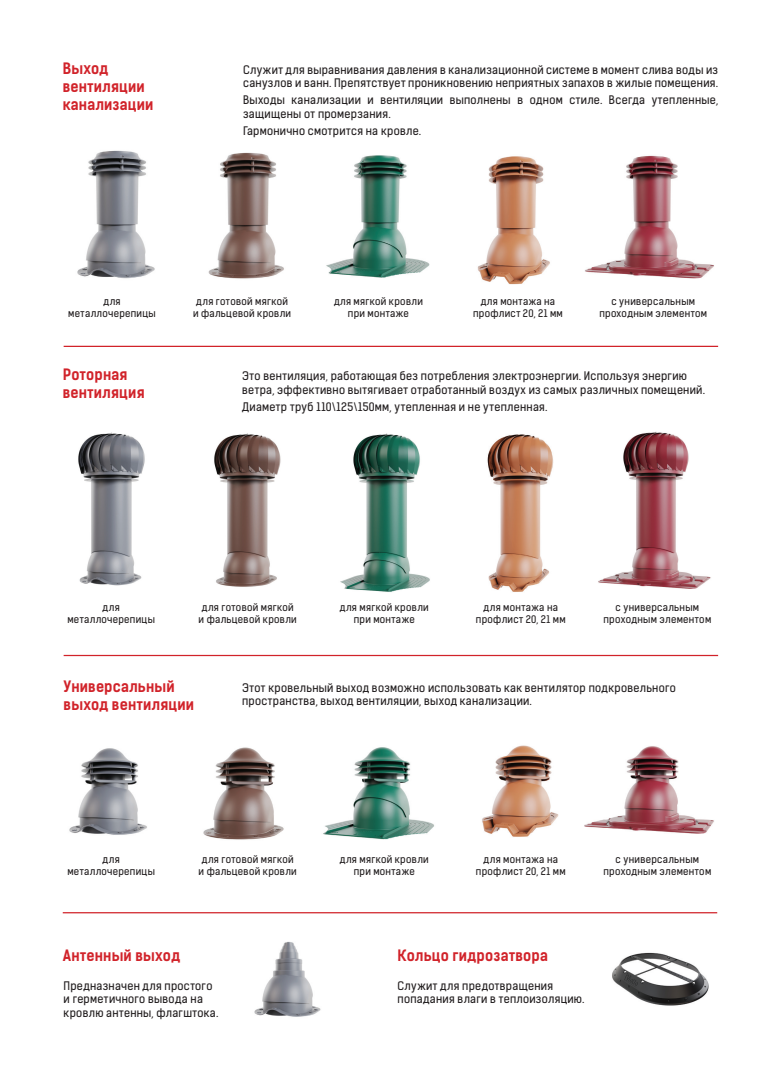
<style>
.page{position:relative;width:780px;height:1088px;background:#fff}
.page>*{position:absolute;margin:0;border:0;box-sizing:border-box;transform-origin:0 0}
.t1{font:15px/18px "Kelson Sans Bold RU";letter-spacing:.015em;color:#d1232a}
.t2{font:11.25px/13.5px "Kelson Sans Regular RU";letter-spacing:.025em;color:#231f20}
.t3{font:10px/12px "Kelson Sans Regular RU";letter-spacing:.03em;color:#231f20;text-align:center}
</style>
<div class="page">
<img style="left:254px;top:941px;width:67px;height:76px">
<img style="left:77px;top:150px;width:78px;height:129px">
<img style="left:208px;top:152px;width:76px;height:127px">
<img style="left:326px;top:155px;width:104px;height:123px">
<img style="left:585px;top:155px;width:129px;height:124px">
<img style="left:78px;top:432px;width:67px;height:154px">
<img style="left:214px;top:433px;width:67px;height:154px">
<img style="left:340px;top:433px;width:90px;height:159px">
<img style="left:487px;top:434px;width:67px;height:158px">
<img style="left:612px;top:952px;width:97px;height:54px">
<img style="left:69px;top:748px;width:78px;height:87px">
<img style="left:203px;top:747px;width:81px;height:93px">
<img style="left:323px;top:747px;width:111px;height:92px">
<img style="left:482px;top:745px;width:77px;height:92px">
<img style="left:477px;top:156px;width:73px;height:129px">
<img style="left:598px;top:432px;width:113px;height:157px">
<img style="left:584px;top:746px;width:130px;height:88px">
<hr style="left:63px;top:912px;width:654px;height:1px;background:#d1232a">
<hr style="left:64px;top:655px;width:654px;height:1px;background:#d1232a">
<hr style="left:64px;top:346px;width:654px;height:1px;background:#d1232a">
<h1 class="t1" style="left:63px;top:59px;width:92px">Выход вентиляции канализации</h1>
<p class="t2" style="left:243px;top:63px;width:476px">Служит для выравнивания давления в канализационной системе в момент слива воды из санузлов и ванн. Препятствует проникновению неприятных запахов в жилые помещения.</p>
<p class="t2" style="left:243px;top:93px;width:476px">Выходы канализации и вентиляции выполнены в одном стиле. Всегда утепленные, защищены от промерзания.</p>
<p class="t2" style="left:243px;top:124px;width:180px">Гармонично смотрится на кровле.</p>
<p class="t3" style="left:68px;top:295px;width:89px">для металлочерепицы</p>
<p class="t3" style="left:193px;top:295px;width:100px">для готовой мягкой и фальцевой кровли</p>
<p class="t3" style="left:334px;top:295px;width:90px">для мягкой кровли при монтаже</p>
<p class="t3" style="left:599px;top:295px;width:109px">с универсальным проходным элементом</p>
<p class="t3" style="left:473px;top:295px;width:91px">для монтажа на профлист 20, 21 мм</p>
<h1 class="t1" style="left:63px;top:366px;width:83px">Роторная вентиляция</h1>
<p class="t2" style="left:242px;top:369px;width:464px">Это вентиляция, работающая без потребления электроэнергии. Используя энергию ветра, эффективно вытягивает отработанный воздух из самых различных помещений.</p>
<p class="t2" style="left:242px;top:400px;width:307px">Диаметр труб 110\125\150мм, утепленная и не утепленная.</p>
<p class="t3" style="left:67px;top:602px;width:89px">для металлочерепицы</p>
<p class="t3" style="left:199px;top:602px;width:100px">для готовой мягкой и фальцевой кровли</p>
<p class="t3" style="left:340px;top:602px;width:90px">для мягкой кровли при монтаже</p>
<p class="t3" style="left:603px;top:602px;width:109px">с универсальным проходным элементом</p>
<p class="t3" style="left:476px;top:602px;width:91px">для монтажа на профлист 20, 21 мм</p>
<h1 class="t1" style="left:64px;top:677px;width:132px">Универсальный выход вентиляции</h1>
<p class="t2" style="left:242px;top:681px;width:435px">Этот кровельный выход возможно использовать как вентилятор подкровельного пространства, выход вентиляции, выход канализации.</p>
<p class="t3" style="left:67px;top:853px;width:89px">для металлочерепицы</p>
<p class="t3" style="left:199px;top:853px;width:100px">для готовой мягкой и фальцевой кровли</p>
<p class="t3" style="left:340px;top:853px;width:90px">для мягкой кровли при монтаже</p>
<p class="t3" style="left:603px;top:853px;width:109px">с универсальным проходным элементом</p>
<p class="t3" style="left:476px;top:853px;width:91px">для монтажа на профлист 20, 21 мм</p>
<h1 class="t1" style="left:63px;top:947px;width:119px">Антенный выход</h1>
<h1 class="t1" style="left:397px;top:947px;width:152px">Кольцо гидрозатвора</h1>
<p class="t2" style="left:64px;top:978px;width:156px">Предназначен для простого и герметичного вывода на кровлю антенны, флагштока.</p>
<p class="t2" style="left:397px;top:978px;width:188px">Служит для предотвращения попадания влаги в теплоизоляцию.</p>
</div>
